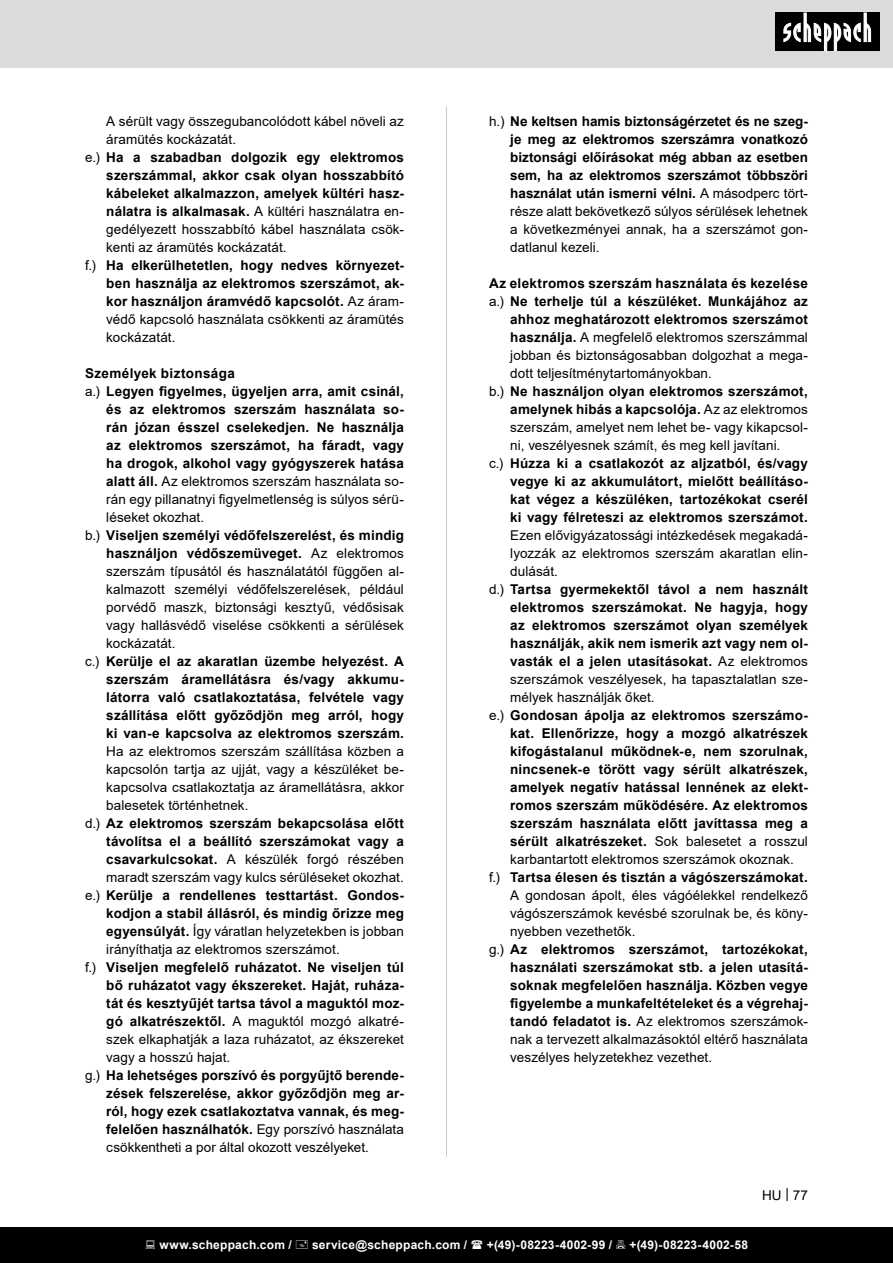
<style>
.page{position:relative;width:893px;height:1263px;background:#fff}
.page>*{position:absolute;margin:0;border:0;box-sizing:border-box;transform-origin:0 0}
.t1{font:700 13.5px/18px "Arial";letter-spacing:.015em;color:#000;text-align:justify}
.t2{font:13.5px/18px "Arial";letter-spacing:.005em;color:#000;text-align:justify}
.t3{font:700 12px "Arial";letter-spacing:.02em;color:#fff}
.s1{font-weight:400}
.s2{font-weight:700}
</style>
<div class="page">
<div style="left:0;top:0;width:893px;height:67px;background:#dbdbdb"></div>
<div style="left:0;top:1227px;width:893px;height:36px;background:#000"></div>
<div style="left:775px;top:13px;width:105px;height:38px;background:#000"></div>
<svg style="left:783px;top:13px;width:88px;height:38px"></svg>
<hr style="left:446px;top:106px;width:1px;height:1051px;background:#c8c8c8">
<p class="t2" style="left:106px;top:112px;width:299px">A sérült vagy összegubancolódott kábel növeli az áramütés kockázatát.</p>
<p class="t1" style="left:106px;top:148px;width:299px;text-indent:-21px"><span class="s1">e.)</span> Ha a szabadban dolgozik egy elektromos szerszámmal, akkor csak olyan hosszabbító kábeleket alkalmazzon, amelyek kültéri hasz&shy;nálatra is alkalmasak. <span class="s1">A kültéri használatra en&shy;gedélyezett hosszabbító kábel használata csök&shy;kenti az áramütés kockázatát.</span></p>
<p class="t1" style="left:106px;top:256px;width:299px;text-indent:-21px"><span class="s1">f.)</span> Ha elkerülhetetlen, hogy nedves környezet&shy;ben használja az elektromos szerszámot, ak&shy;kor használjon áramvédő kapcsolót. <span class="s1">Az áram&shy;védő kapcsoló használata csökkenti az áramütés kockázatát.</span></p>
<p class="t1" style="left:85px;top:364px;width:151px">Személyek biztonsága</p>
<p class="t1" style="left:106px;top:382px;width:299px;text-indent:-21px"><span class="s1">a.)</span> Legyen figyelmes, ügyeljen arra, amit csinál, és az elektromos szerszám használata so&shy;rán józan ésszel cselekedjen. Ne használja az elektromos szerszámot, ha fáradt, vagy ha drogok, alkohol vagy gyógyszerek hatása alatt áll. <span class="s1">Az elektromos szerszám használata so&shy;rán egy pillanatnyi figyelmetlenség is súlyos sérü&shy;léseket okozhat.</span></p>
<p class="t2" style="left:106px;top:526px;width:299px;text-indent:-21px">b.) <span class="s2">Viseljen személyi védőfelszerelést, és mindig használjon védőszemüveget.</span> Az elektromos szerszám típusától és használatától függően al&shy;kalmazott személyi védőfelszerelések, például porvédő maszk, biztonsági kesztyű, védősisak vagy hallásvédő viselése csökkenti a sérülések kockázatát.</p>
<p class="t1" style="left:106px;top:652px;width:299px;text-indent:-21px"><span class="s1">c.)</span> Kerülje el az akaratlan üzembe helyezést. A szerszám áramellátásra és/vagy akkumu&shy;látorra való csatlakoztatása, felvétele vagy szállítása előtt győződjön meg arról, hogy ki van-e kapcsolva az elektromos szerszám.<br><span class="s1">Ha az elektromos szerszám szállítása közben a kapcsolón tartja az ujját, vagy a készüléket be&shy;kapcsolva csatlakoztatja az áramellátásra, akkor balesetek történhetnek.</span></p>
<p class="t1" style="left:106px;top:814px;width:299px;text-indent:-21px"><span class="s1">d.)</span> Az elektromos szerszám bekapcsolása előtt távolítsa el a beállító szerszámokat vagy a csavarkulcsokat. <span class="s1">A készülék forgó részében maradt szerszám vagy kulcs sérüléseket okozhat.</span></p>
<p class="t1" style="left:106px;top:886px;width:299px;text-indent:-21px"><span class="s1">e.)</span> Kerülje a rendellenes testtartást. Gondos&shy;kodjon a stabil állásról, és mindig őrizze meg egyensúlyát. <span class="s1">Így váratlan helyzetekben is jobban irányíthatja az elektromos szerszámot.</span></p>
<p class="t1" style="left:106px;top:958px;width:299px;text-indent:-21px"><span class="s1">f.)</span> Viseljen megfelelő ruházatot. Ne viseljen túl bő ruházatot vagy ékszereket. Haját, ruháza&shy;tát és kesztyűjét tartsa távol a maguktól moz&shy;gó alkatrészektől. <span class="s1">A maguktól mozgó alkatré&shy;szek elkaphatják a laza ruházatot, az ékszereket vagy a hosszú hajat.</span></p>
<p class="t1" style="left:106px;top:1066px;width:299px;text-indent:-21px"><span class="s1">g.)</span> Ha lehetséges porszívó és porgyűjtő berende&shy;zések felszerelése, akkor győződjön meg ar&shy;ról, hogy ezek csatlakoztatva vannak, és meg&shy;felelően használhatók. <span class="s1">Egy porszívó használata csökkentheti a por által okozott veszélyeket.</span></p>
<p class="t1" style="left:510px;top:112px;width:299px;text-indent:-21px"><span class="s1">h.)</span> Ne keltsen hamis biztonságérzetet és ne szeg&shy;je meg az elektromos szerszámra vonatkozó biztonsági előírásokat még abban az esetben sem, ha az elektromos szerszámot többszöri használat után ismerni vélni. <span class="s1">A másodperc tört&shy;része alatt bekövetkező súlyos sérülések lehetnek a következményei annak, ha a szerszámot gon&shy;datlanul kezeli.</span></p>
<p class="t1" style="left:489px;top:274px;width:320px">Az elektromos szerszám használata és kezelése</p>
<p class="t2" style="left:510px;top:292px;width:299px;text-indent:-21px">a.) <span class="s2">Ne terhelje túl a készüléket. Munkájához az ahhoz meghatározott elektromos szerszámot használja.</span> A megfelelő elektromos szerszámmal jobban és biztonságosabban dolgozhat a mega&shy;dott teljesítménytartományokban.</p>
<p class="t2" style="left:510px;top:382px;width:299px;text-indent:-21px">b.) <span class="s2">Ne használjon olyan elektromos szerszámot, amelynek hibás a kapcsolója.</span> Az az elektromos szerszám, amelyet nem lehet be- vagy kikapcsol&shy;ni, veszélyesnek számít, és meg kell javítani.</p>
<p class="t1" style="left:510px;top:454px;width:299px;text-indent:-21px"><span class="s1">c.)</span> Húzza ki a csatlakozót az aljzatból, és/vagy vegye ki az akkumulátort, mielőtt beállításo&shy;kat végez a készüléken, tartozékokat cserél ki vagy félreteszi az elektromos szerszámot.<br><span class="s1">Ezen elővigyázatossági intézkedések megakadá&shy;lyozzák az elektromos szerszám akaratlan elin&shy;dulását.</span></p>
<p class="t1" style="left:510px;top:580px;width:299px;text-indent:-21px"><span class="s1">d.)</span> Tartsa gyermekektől távol a nem használt elektromos szerszámokat. Ne hagyja, hogy az elektromos szerszámot olyan személyek használják, akik nem ismerik azt vagy nem ol&shy;vasták el a jelen utasításokat. <span class="s1">Az elektromos szerszámok veszélyesek, ha tapasztalatlan sze&shy;mélyek használják őket.</span></p>
<p class="t1" style="left:510px;top:706px;width:299px;text-indent:-21px"><span class="s1">e.)</span> Gondosan ápolja az elektromos szerszámo&shy;kat. Ellenőrizze, hogy a mozgó alkatrészek kifogástalanul működnek-e, nem szorulnak, nincsenek-e törött vagy sérült alkatrészek, amelyek negatív hatással lennének az elekt&shy;romos szerszám működésére. Az elektromos szerszám használata előtt javíttassa meg a sérült alkatrészeket. <span class="s1">Sok balesetet a rosszul karbantartott elektromos szerszámok okoznak.</span></p>
<p class="t2" style="left:510px;top:868px;width:299px;text-indent:-21px">f.) <span class="s2">Tartsa élesen és tisztán a vágószerszámokat.<br></span>A gondosan ápolt, éles vágóélekkel rendelkező vágószerszámok kevésbé szorulnak be, és kön - nyebben vezethetők.</p>
<p class="t1" style="left:510px;top:940px;width:299px;text-indent:-21px"><span class="s1">g.)</span> Az elektromos szerszámot, tartozékokat, használati szerszámokat stb. a jelen utasítá&shy;soknak megfelelően használja. Közben vegye figyelembe a munkafeltételeket és a végrehaj&shy;tandó feladatot is. <span class="s1">Az elektromos szerszámok&shy;nak a tervezett alkalmazásoktól eltérő használata veszélyes helyzetekhez vezethet.</span></p>
<p class="t2" style="left:762px;top:1186px;width:47px">HU | 77</p>
<p class="t3" style="left:159px;top:1236px;width:134px">www.scheppach.com /</p>
<p class="t3" style="left:312px;top:1236px;width:157px">service@scheppach.com /</p>
<p class="t3" style="left:487px;top:1236px;width:127px">+(49)-08223-4002-99 /</p>
<p class="t3" style="left:629px;top:1236px;width:120px">+(49)-08223-4002-58</p>
</div>
